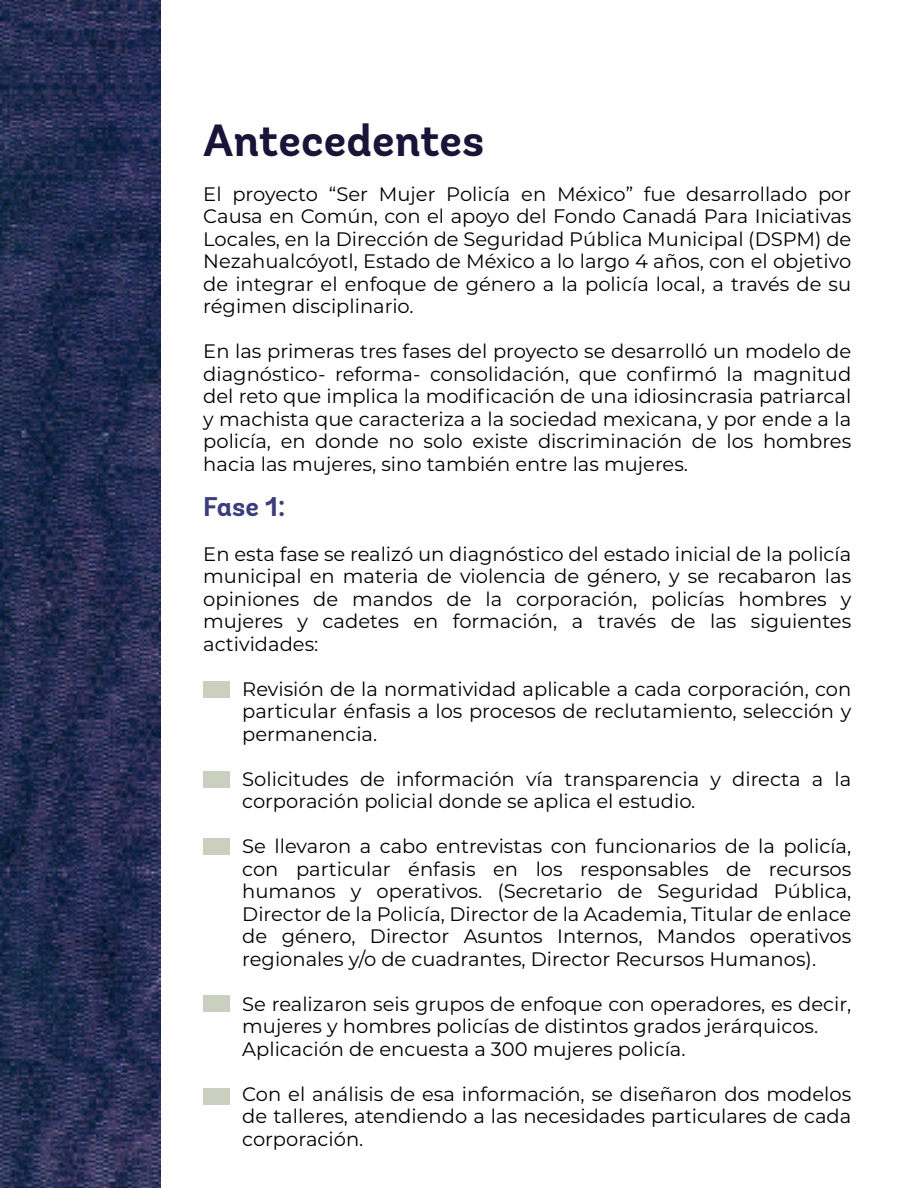
<style>
.page{position:relative;width:918px;height:1188px;background:#fff}
.page>*{position:absolute;margin:0;border:0;box-sizing:border-box;transform-origin:0 0}
.t1{font:700 45px "Andes";color:#191438}
.t2{font:700 27px "Andes";color:#3d3d7d}
.t3{font:19.5px/22.5px "Montserrat";color:#000;text-align:justify}
</style>
<div class="page">
<img style="left:0;top:0;width:161px;height:1188px">
<div style="left:203px;top:681px;width:27px;height:17px;background:#cbcfbf"></div>
<div style="left:203px;top:771px;width:27px;height:17px;background:#cbcfbf"></div>
<div style="left:203px;top:838px;width:27px;height:17px;background:#cbcfbf"></div>
<div style="left:203px;top:995px;width:27px;height:17px;background:#cbcfbf"></div>
<div style="left:203px;top:1089px;width:27px;height:16px;background:#cbcfbf"></div>
<h1 class="t1" style="left:203px;top:112px;width:283px">Antecedentes</h1>
<p class="t3" style="left:203px;top:182px;width:650px">El proyecto “Ser Mujer Policía en México” fue desarrollado por Causa en Común, con el apoyo del Fondo Canadá Para Iniciativas Locales, en la Dirección de Seguridad Pública Municipal (DSPM) de Nezahualcóyotl, Estado de México a lo largo 4 años, con el objetivo de integrar el enfoque de género a la policía local, a través de su régimen disciplinario.</p>
<p class="t3" style="left:203px;top:340px;width:650px">En las primeras tres fases del proyecto se desarrolló un modelo de diagnóstico- reforma- consolidación, que confirmó la magnitud del reto que implica la modificación de una idiosincrasia patriarcal y machista que caracteriza a la sociedad mexicana, y por ende a la policía, en donde no solo existe discriminación de los hombres hacia las mujeres, sino también entre las mujeres.</p>
<h2 class="t2" style="left:203px;top:490px;width:84px">Fase 1:</h2>
<p class="t3" style="left:203px;top:542px;width:650px">En esta fase se realizó un diagnóstico del estado inicial de la policía municipal en materia de violencia de género, y se recabaron las opiniones de mandos de la corporación, policías hombres y mujeres y cadetes en formación, a través de las siguientes actividades:</p>
<p class="t3" style="left:242px;top:677px;width:610px">Revisión de la normatividad aplicable a cada corporación, con particular énfasis a los procesos de reclutamiento, selección y permanencia.</p>
<p class="t3" style="left:242px;top:767px;width:610px">Solicitudes de información vía transparencia y directa a la corporación policial donde se aplica el estudio.</p>
<p class="t3" style="left:242px;top:835px;width:611px">Se llevaron a cabo entrevistas con funcionarios de la policía, con particular énfasis en los responsables de recursos humanos y operativos. (Secretario de Seguridad Pública, Director de la Policía, Director de la Academia, Titular de enlace de género, Director Asuntos Internos, Mandos operativos regionales y/o de cuadrantes, Director Recursos Humanos).</p>
<p class="t3" style="left:242px;top:992px;width:610px;text-align:left">Se realizaron seis grupos de enfoque con operadores, es decir, mujeres y hombres policías de distintos grados jerárquicos.<br>Aplicación de encuesta a 300 mujeres policía.</p>
<p class="t3" style="left:242px;top:1082px;width:611px">Con el análisis de esa información, se diseñaron dos modelos de talleres, atendiendo a las necesidades particulares de cada corporación.</p>
</div>
